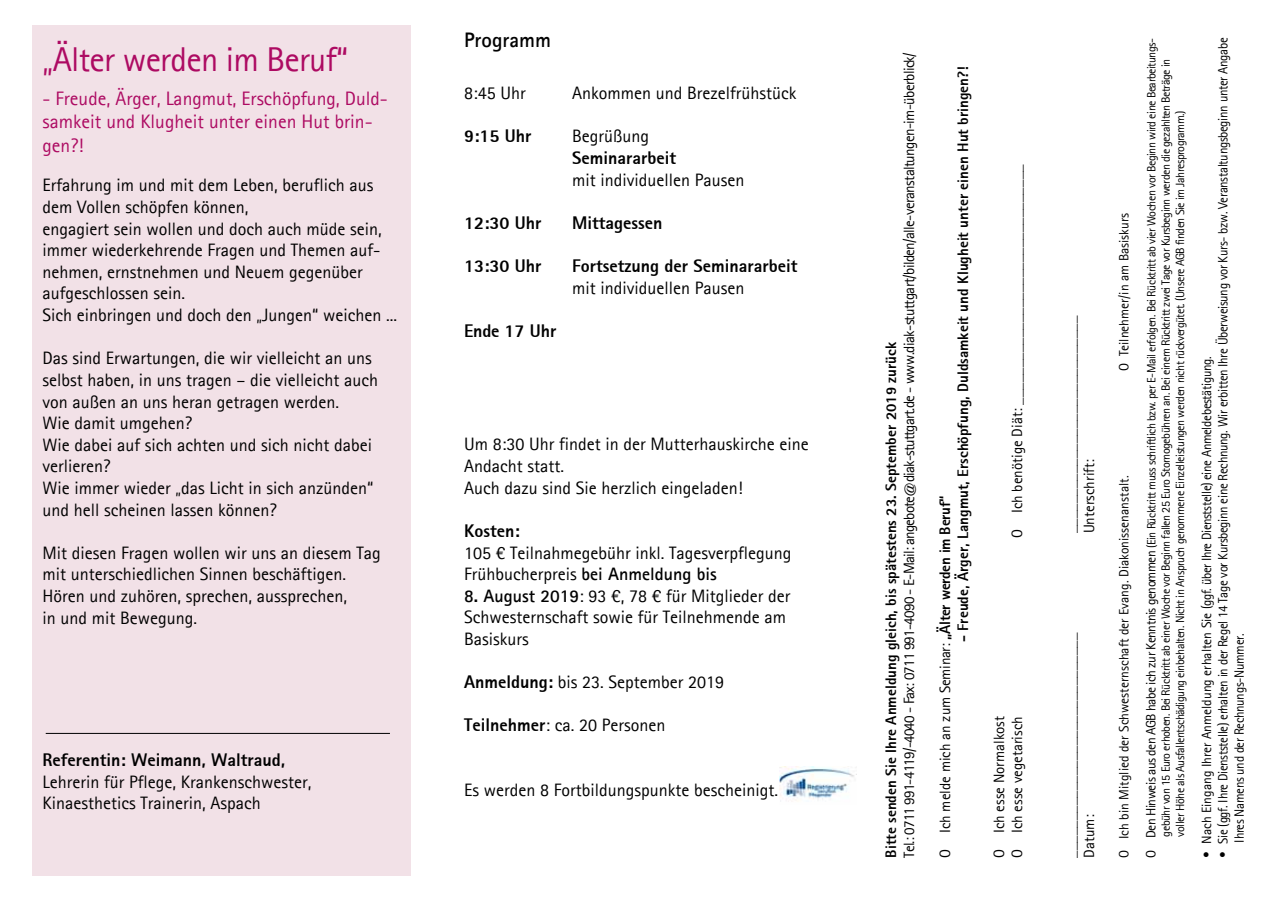
<style>
.page{position:relative;width:1272px;height:902px;background:#fff}
.page>*{position:absolute;margin:0;border:0;box-sizing:border-box;transform-origin:0 0}
.t1{font:34.5px "Agfa Rotis Sans Serif";letter-spacing:-.02em;color:#ad0a62}
.t2{font:700 21px "Agfa Rotis Sans Serif";color:#000}
.t3{font:19.5px/23.4px "Agfa Rotis Sans Serif";color:#ad0a62}
.t4{font:18px/21.6px "Agfa Rotis Sans Serif";color:#000}
.t5{font:800 18px "Agfa Rotis Sans Serif";color:#000}
.t6{font:15px "Agfa Rotis Sans Serif";letter-spacing:-.04em;color:#000}
.t7{font:800 15px "Agfa Rotis Sans Serif";color:#000}
.t8{font:15px/18px "Agfa Rotis Sans Serif";color:#000}
.t9{font:13.5px/16.2px "Agfa Rotis Sans Serif";letter-spacing:-.025em;color:#000}
.t10{font:13.5px "Agfa Rotis Sans Serif";color:#000}
.t11{font:12px/14.4px "Agfa Rotis Sans Serif";letter-spacing:-.04em;color:#000}
.s1{font-weight:700}
.s2{font-weight:800}
.s3{font-size:13.5px}
</style>
<div class="page">
<div style="left:32px;top:26px;width:378px;height:850px;background:#f2e1e7"></div>
<hr style="left:46px;top:733px;width:344px;height:1px;background:#000">
<img style="left:780px;top:766px;width:74px;height:36px">
<h1 class="t1" style="left:43px;top:38px;width:307px">„Älter werden im Beruf“</h1>
<p class="t3" style="left:43px;top:86px;width:347px">- Freude, Ärger, Langmut, Erschöpfung, Duld&shy;samkeit und Klugheit unter einen Hut brin&shy;gen?!</p>
<p class="t4" style="left:43px;top:174px;width:356px">Erfahrung im und mit dem Leben, beruflich aus dem Vollen schöpfen können,<br>engagiert sein wollen und doch auch müde sein, immer wiederkehrende Fragen und Themen auf&shy;nehmen, ernstnehmen und Neuem gegenüber aufgeschlossen sein.<br>Sich einbringen und doch den „Jungen“ weichen ...</p>
<p class="t4" style="left:43px;top:347px;width:337px">Das sind Erwartungen, die wir vielleicht an uns selbst haben, in uns tragen – die vielleicht auch von außen an uns heran getragen werden.<br>Wie damit umgehen?<br>Wie dabei auf sich achten und sich nicht dabei verlieren?<br>Wie immer wieder „das Licht in sich anzünden“ und hell scheinen lassen können?</p>
<p class="t4" style="left:43px;top:541px;width:340px">Mit diesen Fragen wollen wir uns an diesem Tag mit unterschiedlichen Sinnen beschäftigen.<br>Hören und zuhören, sprechen, aussprechen,<br>in und mit Bewegung.</p>
<p class="t5" style="left:43px;top:748px;width:244px">Referentin: Weimann, Waltraud,</p>
<p class="t4" style="left:43px;top:770px;width:270px">Lehrerin für Pflege, Krankenschwester,<br>Kinaesthetics Trainerin, Aspach</p>
<p class="t2" style="left:464px;top:27px;width:89px">Programm</p>
<p class="t4" style="left:464px;top:82px;width:63px">8:45 Uhr</p>
<p class="t4" style="left:572px;top:82px;width:226px">Ankommen und Brezelfrühstück</p>
<p class="t5" style="left:464px;top:125px;width:69px">9:15 Uhr</p>
<p class="t4" style="left:572px;top:125px;width:78px">Begrüßung</p>
<p class="t5" style="left:572px;top:146px;width:105px">Seminararbeit</p>
<p class="t4" style="left:572px;top:168px;width:174px">mit individuellen Pausen</p>
<p class="t5" style="left:464px;top:211px;width:79px">12:30 Uhr</p>
<p class="t5" style="left:572px;top:211px;width:92px">Mittagessen</p>
<p class="t5" style="left:464px;top:254px;width:79px">13:30 Uhr</p>
<p class="t5" style="left:572px;top:254px;width:227px">Fortsetzung der Seminararbeit</p>
<p class="t4" style="left:572px;top:276px;width:174px">mit individuellen Pausen</p>
<p class="t5" style="left:464px;top:319px;width:94px">Ende 17 Uhr</p>
<p class="t4" style="left:464px;top:433px;width:346px">Um 8:30 Uhr findet in der Mutterhauskirche eine<br>Andacht statt.<br>Auch dazu sind Sie herzlich eingeladen!</p>
<p class="t5" style="left:464px;top:519px;width:57px">Kosten:</p>
<p class="t4" style="left:464px;top:541px;width:329px">105 € Teilnahmegebühr inkl. Tagesverpflegung<br>Frühbucherpreis <span class="s1">bei Anmeldung bis</span></p>
<p class="t4" style="left:464px;top:584px;width:328px"><span class="s1">8. August 2019</span>: 93 €, 78 € für Mitglieder der<br>Schwesternschaft sowie für Teilnehmende am<br>Basiskurs</p>
<p class="t4" style="left:464px;top:671px;width:261px"><span class="s2">Anmeldung:</span> bis 23. September 2019</p>
<p class="t4" style="left:464px;top:714px;width:203px"><span class="s2">Teilnehmer</span>: ca. 20 Personen</p>
<p class="t4" style="left:464px;top:779px;width:315px">Es werden 8 Fortbildungspunkte bescheinigt.</p>
<p class="t6" style="left:900px;top:857px;width:806px;rotate:-90deg">Tel.: 0711 991-4119/-4040 - Fax: 0711 991-4090 - E-Mail: angebote@diak-stuttgart.de - www.diak-stuttgart/bilden/alle-veranstaltungen-im-überblick/</p>
<p class="t7" style="left:881px;top:857px;width:517px;rotate:-90deg">Bitte senden Sie Ihre Anmeldung gleich, bis spätestens 23. September 2019 zurück</p>
<p class="t7" style="left:953px;top:642px;width:577px;rotate:-90deg">- Freude, Ärger, Langmut, Erschöpfung, Duldsamkeit und Klugheit unter einen Hut bringen?!</p>
<p class="t8" style="left:935px;top:857px;width:363px;rotate:-90deg">O Ich melde mich an zum Seminar: <span class="s2">„Älter werden im Beruf“</span></p>
<p class="t8" style="left:1007px;top:537px;width:374px;rotate:-90deg">O Ich benötige Diät: ________________________________</p>
<p class="t8" style="left:989px;top:857px;width:143px;rotate:-90deg">O Ich esse Normalkost<br>O Ich esse vegetarisch</p>
<p class="t6" style="left:1062px;top:533px;width:219px;rotate:-90deg">_____________________________</p>
<p class="t8" style="left:1079px;top:533px;width:76px;rotate:-90deg">Unterschrift:</p>
<p class="t6" style="left:1062px;top:857px;width:227px;rotate:-90deg">______________________________</p>
<p class="t6" style="left:1080px;top:857px;width:45px;rotate:-90deg">Datum:</p>
<p class="t10" style="left:1115px;top:371px;width:160px;rotate:-90deg">O Teilnehmer/in am Basiskurs</p>
<p class="t10" style="left:1115px;top:857px;width:383px;rotate:-90deg">O Ich bin Mitglied der Schwesternschaft der Evang. Diakonissenanstalt.</p>
<p class="t11" style="left:1143px;top:836px;width:800px;text-indent:-21px;rotate:-90deg"><span class="s3">O Den Hinweis aus den AGB habe ich zur Kenntnis genommen</span> (Ein Rücktritt muss schriftlich bzw. per E-Mail erfolgen. Bei Rücktritt ab vier Wochen vor Beginn wird eine Bearbeitungs&shy;gebühr von 15 Euro erhoben. Bei Rücktritt ab einer Woche vor Beginn fallen 25 Euro Stornogebühren an. Bei einem Rücktritt zwei Tage vor Kursbeginn werden die gezahlten Beträge in voller Höhe als Ausfallentschädigung einbehalten. Nicht in Anspruch genommene Einzelleistungen werden nicht rückvergütet. (Unsere AGB finden Sie im Jahresprogramm.)</p>
<p class="t9" style="left:1214px;top:842px;width:806px;text-indent:-15px;rotate:-90deg">• Sie (ggf. Ihre Dienststelle) erhalten in der Regel 14 Tage vor Kursbeginn eine Rechnung. Wir erbitten Ihre Überweisung vor Kurs- bzw. Veranstaltungsbeginn unter Angabe<br>Ihres Namens und der Rechnungs-Nummer.</p>
<p class="t9" style="left:1198px;top:857px;width:503px;rotate:-90deg">• Nach Eingang Ihrer Anmeldung erhalten Sie (ggf. über Ihre Dienststelle) eine Anmeldebestätigung.</p>
</div>
